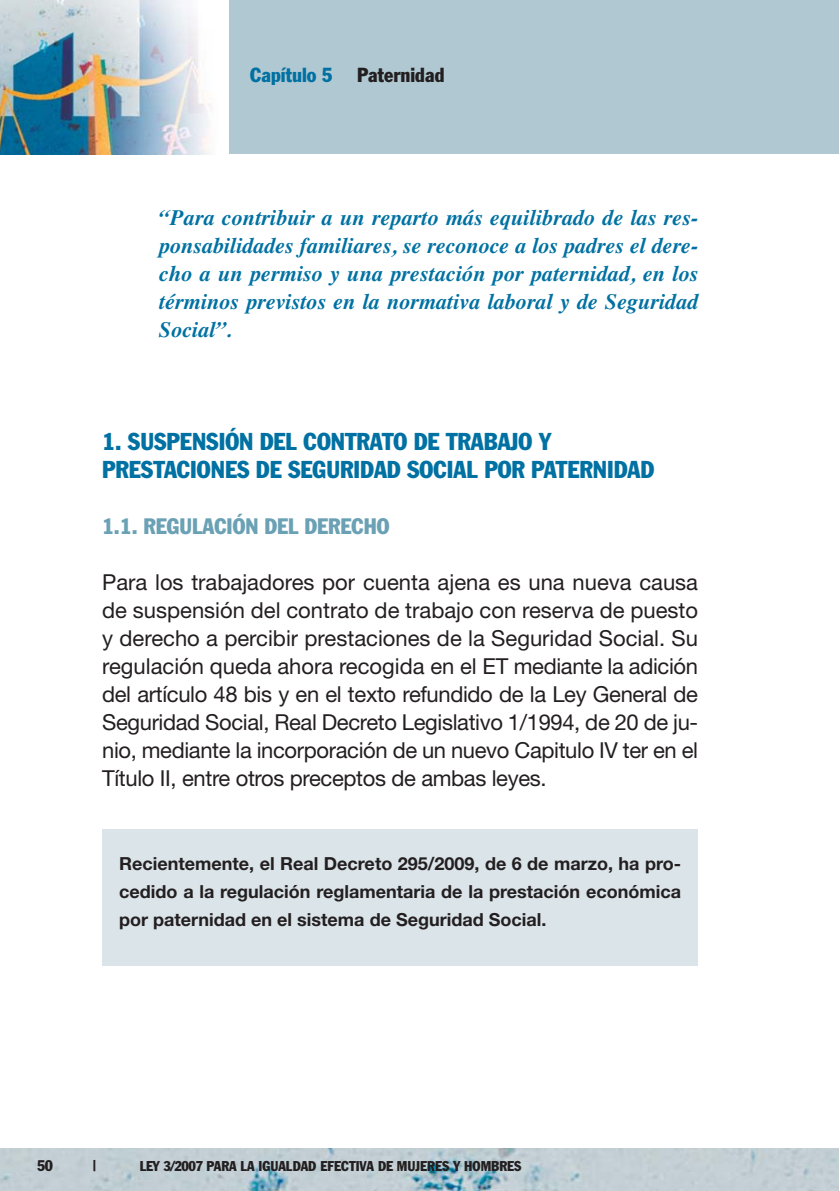
<style>
.page{position:relative;width:840px;height:1191px;background:#fff}
.page>*{position:absolute;margin:0;border:0;box-sizing:border-box;transform-origin:0 0}
.t1{font:condensed 24px/28px "Franklin Gothic";color:#0071a2}
.t2{font:22px/28px "Helvetica Neue";letter-spacing:-.015em;color:#231f20;text-align:justify}
.t3{font:italic 700 22px/28px "Times";color:#0071a2;text-align:justify}
.t4{font:condensed 22px "Franklin Gothic";color:#6ba1b4}
.t5{font:condensed 20px "Franklin Gothic";color:#231f20}
.t6{font:700 18px/28px "Helvetica Neue";color:#231f20;text-align:justify}
.t7{font:condensed 15.2px "Franklin Gothic";color:#231f20}
.t8{font:condensed 14px "Franklin Gothic";color:#231f20}
.s1{color:#0071a2}
</style>
<div class="page">
<div style="left:102px;top:829px;width:595px;height:137px;background:#dbe4e9"></div>
<div style="left:0;top:1px;width:838px;height:153px;background:#afc8d2"></div>
<div style="left:0;top:1px;width:229px;height:153px;background:#fff"></div>
<img style="left:0;top:1px;width:211px;height:153px">
<img style="left:0;top:1148px;width:838px;height:43px">
<p class="t5" style="left:250px;top:68px;width:196px"><span class="s1">Capítulo 5</span> Paternidad</p>
<p class="t3" style="left:159px;top:206px;width:540px">“Para contribuir a un reparto más equilibrado de las res&shy;ponsabilidades familiares, se reconoce a los padres el dere&shy;cho a un permiso y una prestación por paternidad, en los términos previstos en la normativa laboral y de Seguridad Social”.</p>
<p class="t1" style="left:102px;top:429px;width:553px">1. SUSPENSIÓN DEL CONTRATO DE TRABAJO Y<br>PRESTACIONES DE SEGURIDAD SOCIAL POR PATERNIDAD</p>
<p class="t4" style="left:102px;top:518px;width:288px">1.1. REGULACIÓN DEL DERECHO</p>
<p class="t2" style="left:102px;top:570px;width:597px">Para los trabajadores por cuenta ajena es una nueva causa de suspensión del contrato de trabajo con reserva de puesto y derecho a percibir prestaciones de la Seguridad Social. Su regulación queda ahora recogida en el ET mediante la adición del artículo 48 bis y en el texto refundido de la Ley General de Seguridad Social, Real Decreto Legislativo 1/1994, de 20 de ju&shy;nio, mediante la incorporación de un nuevo Capitulo IV ter en el Título II, entre otros preceptos de ambas leyes.</p>
<p class="t6" style="left:119px;top:851px;width:563px">Recientemente, el Real Decreto 295/2009, de 6 de marzo, ha pro&shy;cedido a la regulación reglamentaria de la prestación económica por paternidad en el sistema de Seguridad Social.</p>
<p class="t7" style="left:37px;top:1159px;width:17px">50</p>
<p class="t7" style="left:93px;top:1159px;width:5px">|</p>
<p class="t8" style="left:140px;top:1160px;width:383px">LEY 3/2007 PARA LA IGUALDAD EFECTIVA DE MUJERES Y HOMBRES</p>
</div>
